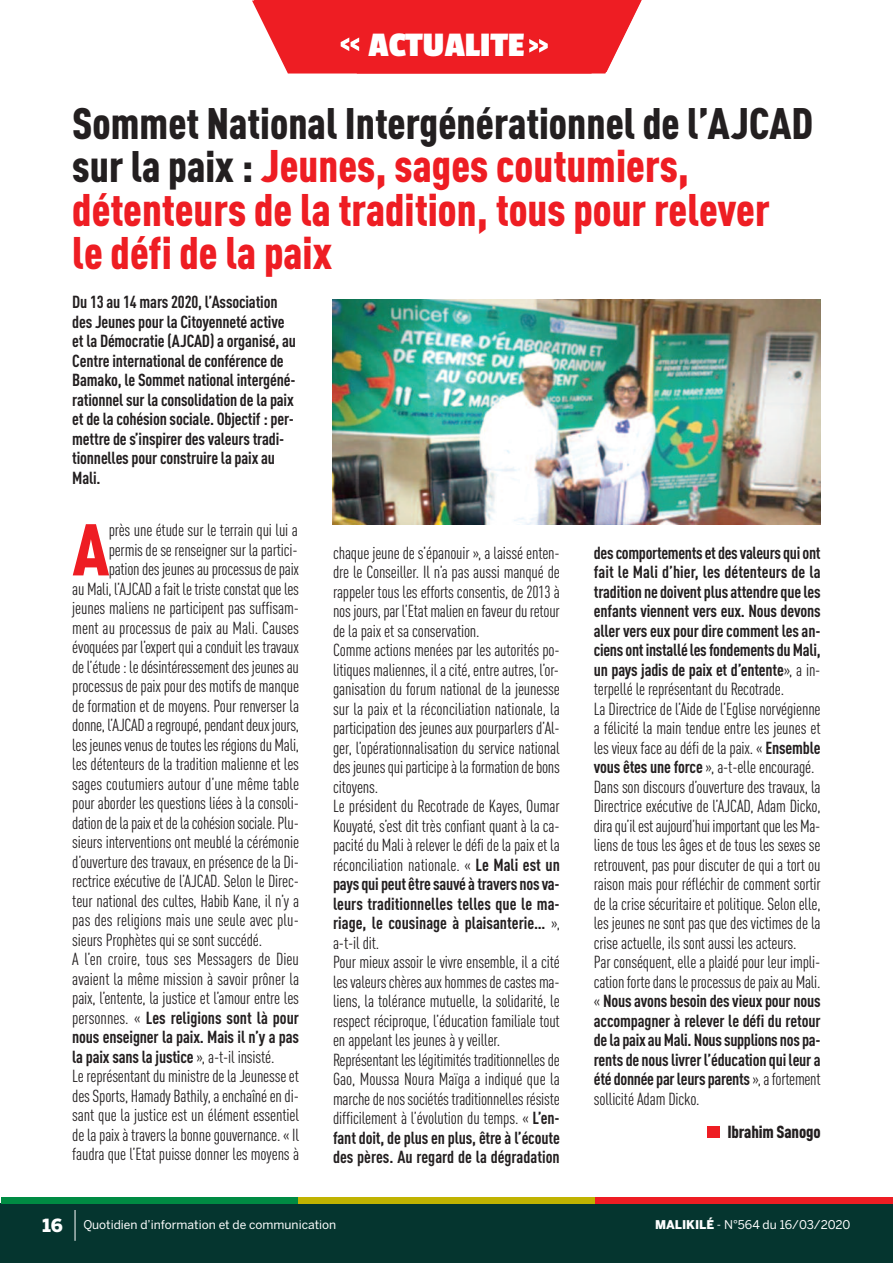
<style>
.page{position:relative;width:893px;height:1263px;background:#fff}
.page>*{position:absolute;margin:0;border:0;box-sizing:border-box;transform-origin:0 0}
.t1{font:900 condensed 72px "DIN Pro";color:#ee1d23}
.t2{font:900 condensed 45px/43.5px "DIN Pro";color:#ee1d23}
.t3{font:900 condensed 43.5px "DIN Pro";color:#231f20}
.t4{font:700 36px "Passion One";color:#fff}
.t5{font:condensed 17.25px/19.5px "DIN Pro";letter-spacing:-.01em;color:#231f20}
.t6{font:700 condensed 17.25px/19.5px "DIN Pro";letter-spacing:-.01em;color:#231f20}
.t7{font:900 condensed 17.25px "DIN Pro";letter-spacing:-.01em;color:#231f20}
.t8{font:12px "Benton Sans";color:#fff}
.s1{font-size:43.5px;color:#231f20}
.s2{font-weight:400}
.s3{font-weight:700}
.s4{font-weight:900;font-size:18px}
.s5{font-weight:900}
</style>
<div class="page">
<div style="left:1px;top:1203px;width:892px;height:60px;background:#05352f"></div>
<div style="left:1px;top:1197px;width:297px;height:6px;background:#008b43"></div>
<div style="left:298px;top:1197px;width:298px;height:6px;background:#c0b301"></div>
<div style="left:596px;top:1197px;width:297px;height:6px;background:#ee1d23"></div>
<hr style="left:75px;top:1210px;width:1px;height:31px;background:#fff">
<svg style="left:252px;top:0;width:390px;height:74px;background:#ef343a"></svg>
<div style="left:707px;top:1127px;width:12px;height:11px;background:#ee1d23"></div>
<img style="left:332px;top:299px;width:488px;height:225px">
<h3 class="t4" style="left:368px;top:26px;width:157px">ACTUALITE</h3>
<h3 class="t3" style="left:72px;top:108px;width:742px">Sommet National Intergénérationnel de l’AJCAD</h3>
<h2 class="t2" style="left:72px;top:148px;width:699px"><span class="s1">sur la paix :</span> Jeunes, sages coutumiers, détenteurs de la tradition, tous pour relever le défi de la paix</h2>
<p class="t6" style="left:72px;top:294px;width:225px">Du 13 au 14 mars 2020, l’Association des Jeunes pour la Citoyenneté active et la Démocratie (AJCAD) a organisé, au Centre international de conférence de Bamako, le Sommet national intergéné&shy;rationnel sur la consolidation de la paix et de la cohésion sociale. Objectif : per&shy;mettre de s’inspirer des valeurs tradi&shy;tionnelles pour construire la paix au Mali.</p>
<h1 class="t1" style="left:72px;top:524px;width:39px">A</h1>
<p class="t5" style="left:109px;top:522px;width:191px">près une étude sur le terrain qui lui a</p>
<p class="t5" style="left:109px;top:542px;width:191px">permis de se renseigner sur la partici-</p>
<p class="t5" style="left:109px;top:561px;width:192px">pationdesjeunesauprocessusdepaix</p>
<p class="t5" style="left:72px;top:581px;width:228px">au Mali, l’AJCAD afait letristeconstatqueles</p>
<p class="t5" style="left:72px;top:600px;width:228px">jeunes maliens ne participent pas suffisam-</p>
<p class="t5" style="left:72px;top:620px;width:228px">ment au processus de paix au Mali. Causes</p>
<p class="t5" style="left:72px;top:639px;width:228px">évoquéespar l’expertquiaconduit lestravaux</p>
<p class="t5" style="left:72px;top:659px;width:228px">del’étude: ledésintéressementdesjeunesau</p>
<p class="t5" style="left:72px;top:678px;width:228px">processus de paix pour des motifs de manque</p>
<p class="t5" style="left:72px;top:698px;width:228px">de formation et de moyens. Pour renverser la</p>
<p class="t5" style="left:72px;top:717px;width:228px">donne, l’AJCAD aregroupé,pendantdeuxjours,</p>
<p class="t5" style="left:72px;top:737px;width:228px">lesjeunesvenusdetouteslesrégionsduMali,</p>
<p class="t5" style="left:72px;top:756px;width:228px">les détenteurs de la tradition malienne et les</p>
<p class="t5" style="left:72px;top:776px;width:228px">sages coutumiers autour d’une même table</p>
<p class="t5" style="left:72px;top:795px;width:228px">pour aborder les questions liées à la consoli-</p>
<p class="t5" style="left:72px;top:815px;width:228px">dationdelapaixetdelacohésionsociale. Plu-</p>
<p class="t5" style="left:72px;top:834px;width:228px">sieurs interventions ont meublé la cérémonie</p>
<p class="t5" style="left:72px;top:854px;width:228px">d’ouverture des travaux, en présence de la Di-</p>
<p class="t5" style="left:72px;top:873px;width:228px">rectrice exécutive de l’AJCAD. Selon le Direc-</p>
<p class="t5" style="left:72px;top:893px;width:228px">teur national des cultes, Habib Kane, il n’y a</p>
<p class="t5" style="left:72px;top:912px;width:228px">pas des religions mais une seule avec plu-</p>
<p class="t5" style="left:72px;top:932px;width:191px">sieurs Prophètes qui se sont succédé.</p>
<p class="t5" style="left:72px;top:951px;width:228px">A l’en croire, tous ses Messagers de Dieu</p>
<p class="t5" style="left:72px;top:971px;width:228px">avaient la même mission à savoir prôner la</p>
<p class="t5" style="left:72px;top:990px;width:228px">paix, l’entente, la justice et l’amour entre les</p>
<p class="t6" style="left:72px;top:1010px;width:228px"><span class="s2">personnes. «</span> Les religions sont là pour</p>
<p class="t6" style="left:72px;top:1029px;width:228px">nous enseigner la paix. Mais il n’y a pas</p>
<p class="t6" style="left:72px;top:1049px;width:204px">la paix sans la justice <span class="s2">», a-t-il insisté.</span></p>
<p class="t5" style="left:72px;top:1068px;width:228px">Le représentant du ministre de la Jeunesse et</p>
<p class="t5" style="left:72px;top:1088px;width:228px">des Sports, Hamady Bathily, a enchaîné en di-</p>
<p class="t5" style="left:72px;top:1107px;width:228px">sant que la justice est un élément essentiel</p>
<p class="t5" style="left:72px;top:1127px;width:228px">de la paix à travers la bonne gouvernance. « Il</p>
<p class="t5" style="left:72px;top:1146px;width:228px">faudra que l’Etat puisse donner les moyens à</p>
<p class="t5" style="left:333px;top:545px;width:228px">chaque jeune de s’épanouir », a laissé enten&shy;dre le Conseiller. Il n’a pas aussi manqué de rappeler tous les efforts consentis, de 2013 à nosjours,par l’Etatmalienenfaveurduretour de la paix et sa conservation.<br>Comme actions menées par les autorités po&shy;litiques maliennes, il a cité, entre autres, l’or&shy;ganisation du forum national de la jeunesse sur la paix et la réconciliation nationale, la participation des jeunes aux pourparlers d’Al&shy;ger, l’opérationnalisation du service national desjeunesquiparticipeàlaformationdebons citoyens.<br>Le président du Recotrade de Kayes, Oumar Kouyaté, s’est dit très confiant quant à la ca&shy;pacité du Mali à relever le défi de la paix et la réconciliation nationale. « <span class="s3">Le Mali est un pays qui peutêtresauvéàtravers nosva&shy;leurs traditionnelles telles que le ma&shy;riage, le cousinage à plaisanterie…</span> », a-t-il dit.<br>Pour mieux assoir le vivre ensemble, il a cité lesvaleurschèresauxhommesdecastesma&shy;liens, la tolérance mutuelle, la solidarité, le respect réciproque, l’éducation familiale tout en appelant les jeunes à y veiller.<br>Représentant leslégitimitéstraditionnellesde Gao, Moussa Noura Maïga a indiqué que la marchedenossociétéstraditionnellesrésiste difficilement à l’évolution du temps. « <span class="s3">L’en&shy;fant doit, de plus en plus, être à l’écoute des pères. Au regard de la dégradation</span></p>
<p class="t5" style="left:594px;top:545px;width:228px"><span class="s3">descomportementset desvaleurs quiont fait le Mali d’hier, les détenteurs de la tradition ne doivent plusattendre queles enfants viennent vers eux. Nous devons aller vers eux pour dire comment les an&shy;ciensontinstallélesfondements duMali, un pays jadis de paix et d’entente</span>», a in&shy;terpellé le représentant du Recotrade.<br>La Directrice de l’Aide de l’Eglise norvégienne a félicité la main tendue entre les jeunes et les vieux face au défi de la paix. « <span class="s3">Ensemble vous êtes une force</span> », a-t-elle encouragé.<br>Dans son discours d’ouverture des travaux, la Directrice exécutive de l’AJCAD, Adam Dicko, diraqu’ilestaujourd’hui importantquelesMa&shy;liens de tous les âges et de tous les sexes se retrouvent, pas pour discuter de qui a tort ou raison mais pour réfléchir de comment sortir de la crise sécuritaire et politique. Selon elle, les jeunes ne sont pas que des victimes de la crise actuelle, ils sont aussi les acteurs.<br>Par conséquent, elle a plaidé pour leur impli&shy;cationfortedansleprocessusdepaixau Mali. « <span class="s3">Nous avons besoin des vieux pour nous accompagner à relever le défi du retour dela paixauMali.Noussupplions nos pa&shy;rents de nouslivrerl’éducation qui leura été donnée parleurs parents</span>»,afortement sollicité Adam Dicko.</p>
<p class="t7" style="left:727px;top:1126px;width:95px">Ibrahim Sanogo</p>
<p class="t8" style="left:43px;top:1218px;width:295px"><span class="s4">16</span> Quotidien d’information et de communication</p>
<p class="t8" style="left:655px;top:1218px;width:197px"><span class="s5">MALIKILÉ</span> - N°564 du 16/03/2020</p>
</div>
